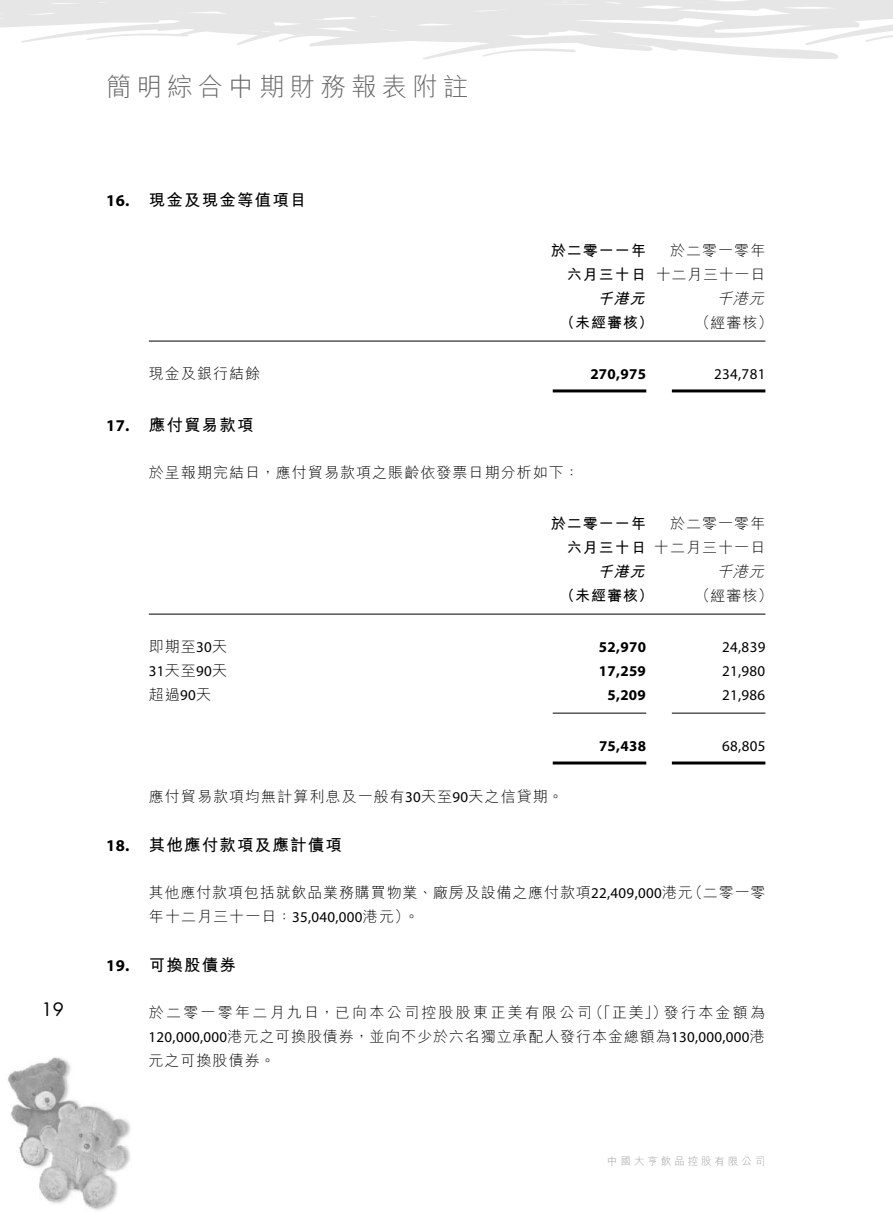
<style>
.page{position:relative;width:893px;height:1212px;background:#fff}
.page>*{position:absolute;margin:0;border:0;box-sizing:border-box;transform-origin:0 0}
.t1{font:300 25.5px "M Hei HK";letter-spacing:.2em;color:#666565}
.t2{font:18px "Futura Std";color:#000}
.t3{font:700 16.5px "M Hei HK";letter-spacing:.07em;color:#000}
.t4{font:700 16.5px "Myriad Pro";letter-spacing:.02em;color:#000}
.t5{font:300 15px/24px "M Hei HK";letter-spacing:.07em;color:#000}
.t6{font:15px "Myriad Pro";letter-spacing:.02em;color:#000}
.t7{font:700 15px "M Hei HK";letter-spacing:.07em;color:#000}
.t8{font:700 15px "Myriad Pro";letter-spacing:.02em;color:#000}
.t9{font:300 15px "M Hei HK";letter-spacing:.05em;color:#000}
.t10{font:italic 300 15px "M Hei HK";color:#000}
.t11{font:italic 700 15px "M Hei HK";color:#000}
.t12{font:300 10.5px "M Hei HK";letter-spacing:.28em;color:#9f9fa0}
.s1{font-family:"Myriad Pro";font-weight:400}
.s2{font-family:"M Hei HK";font-weight:300}
</style>
<div class="page">
<img style="left:8px;top:1057px;width:123px;height:154px">
<svg style="left:0;top:0;width:893px;height:60px"></svg>
<hr style="left:149px;top:341px;width:616px;height:1px;background:#000">
<hr style="left:553px;top:389px;width:93px;height:3px;background:#000">
<hr style="left:672px;top:389px;width:93px;height:3px;background:#000">
<hr style="left:149px;top:614px;width:616px;height:1px;background:#000">
<hr style="left:553px;top:713px;width:93px;height:1px;background:#000">
<hr style="left:672px;top:713px;width:93px;height:1px;background:#000">
<hr style="left:553px;top:761px;width:93px;height:3px;background:#000">
<hr style="left:672px;top:761px;width:93px;height:3px;background:#000">
<p class="t2" style="left:42px;top:998px;width:24px">19</p>
<h1 class="t1" style="left:106px;top:69px;width:364px">簡明綜合中期財務報表附註</h1>
<p class="t4" style="left:106px;top:190px;width:25px">16.</p>
<p class="t4" style="left:106px;top:415px;width:25px">17.</p>
<p class="t4" style="left:106px;top:835px;width:25px">18.</p>
<p class="t4" style="left:106px;top:955px;width:25px">19.</p>
<p class="t3" style="left:149px;top:188px;width:159px">現金及現金等值項目</p>
<p class="t7" style="left:551px;top:239px;width:97px">於二零一一年</p>
<p class="t5" style="left:670px;top:238px;width:97px">於二零一零年</p>
<p class="t7" style="left:567px;top:263px;width:81px">六月三十日</p>
<p class="t9" style="left:656px;top:264px;width:111px">十二月三十一日</p>
<p class="t11" style="left:597px;top:287px;width:54px">千港元</p>
<p class="t10" style="left:717px;top:288px;width:54px">千港元</p>
<p class="t7" style="left:560px;top:311px;width:95px">（未經審核）</p>
<p class="t5" style="left:695px;top:310px;width:79px">（經審核(</p>
<p class="t5" style="left:149px;top:361px;width:113px">現金及銀行結餘</p>
<p class="t3" style="left:149px;top:413px;width:106px">應付貿易款項</p>
<p class="t5" style="left:149px;top:460px;width:432px">於呈報期完結日，應付貿易款項之賬齡依發票日期分析如下：</p>
<p class="t8" style="left:590px;top:364px;width:57px">270,975</p>
<p class="t6" style="left:714px;top:364px;width:53px">234,781</p>
<p class="t7" style="left:551px;top:512px;width:97px">於二零一一年</p>
<p class="t5" style="left:670px;top:511px;width:97px">於二零一零年</p>
<p class="t7" style="left:567px;top:536px;width:81px">六月三十日</p>
<p class="t5" style="left:654px;top:535px;width:113px">十二月三十一日</p>
<p class="t11" style="left:597px;top:560px;width:54px">千港元</p>
<p class="t10" style="left:717px;top:561px;width:54px">千港元</p>
<p class="t7" style="left:560px;top:584px;width:95px">（未經審核）</p>
<p class="t5" style="left:695px;top:583px;width:79px">（經審核(</p>
<p class="t5" style="left:149px;top:634px;width:80px">即期至<span class="s1">30</span>天</p>
<p class="t8" style="left:599px;top:637px;width:49px">52,970</p>
<p class="t6" style="left:722px;top:637px;width:45px">24,839</p>
<p class="t6" style="left:149px;top:661px;width:80px">31<span class="s2">天至</span>90<span class="s2">天</span></p>
<p class="t8" style="left:599px;top:661px;width:49px">17,259</p>
<p class="t6" style="left:722px;top:661px;width:45px">21,980</p>
<p class="t5" style="left:149px;top:682px;width:64px">超過<span class="s1">90</span>天</p>
<p class="t8" style="left:607px;top:685px;width:40px">5,209</p>
<p class="t6" style="left:722px;top:685px;width:45px">21,986</p>
<p class="t5" style="left:149px;top:784px;width:416px">應付貿易款項均無計算利息及一般有<span class="s1">30</span>天至<span class="s1">90</span>天之信貸期。</p>
<p class="t3" style="left:149px;top:833px;width:195px">其他應付款項及應計債項</p>
<p class="t8" style="left:599px;top:736px;width:49px">75,438</p>
<p class="t6" style="left:722px;top:736px;width:45px">68,805</p>
<p class="t5" style="left:404px;top:880px;width:290px;text-indent:-255px">其他應付款項包括就飲品業務購買物業、廠房及設備之應付款項<span class="s1">22,409,000</span>港元。</p>
<p class="t5" style="left:688px;top:880px;width:79px">（二零一零</p>
<p class="t5" style="left:149px;top:904px;width:262px">年十二月三十一日：<span class="s1">35,040,000</span>港元(</p>
<p class="t3" style="left:149px;top:953px;width:89px">可換股債券</p>
<p class="t5" style="left:148px;top:1000px;width:618px">於二零一零年二月九日，已向本公司控股股東正美有限公司<br><span class="s1">120,000,000</span>港元之可換股債券，並向不少於六名獨立承配人發行本金總額為<span class="s1">130,000,000</span>港元之可換股債券。</p>
<p class="t5" style="left:588px;top:1000px;width:80px">（「正美」）</p>
<p class="t5" style="left:664px;top:1000px;width:103px">發行本金額為</p>
<p class="t12" style="left:607px;top:1154px;width:160px">中國大亨飲品控股有限公司</p>
</div>
